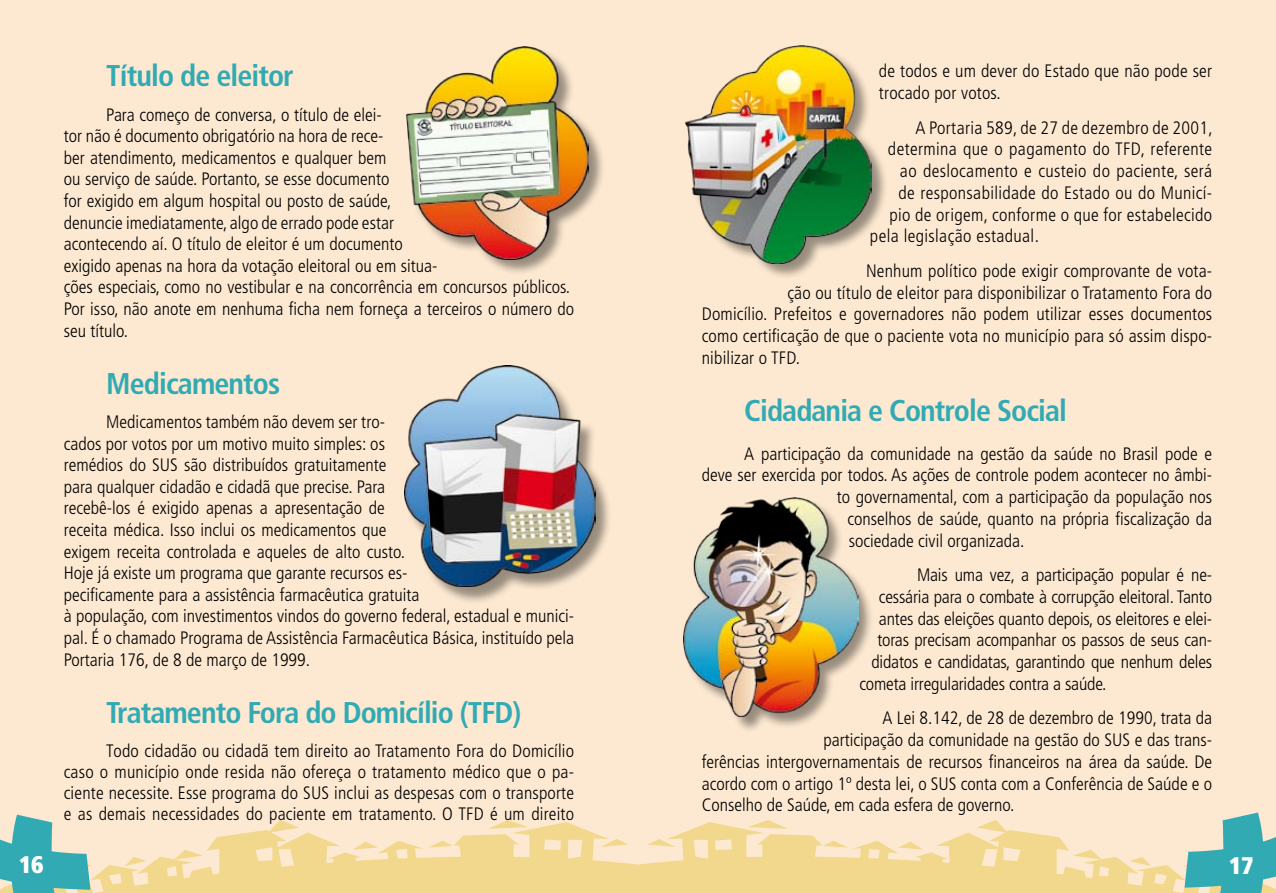
<style>
.page{position:relative;width:1276px;height:893px;background:#fff}
.page>*{position:absolute;margin:0;border:0;box-sizing:border-box;transform-origin:0 0}
.t1{font:condensed 30px "Frutiger 67 Bold";letter-spacing:-.03em;color:#32aab3}
.t2{font:900 condensed 24px "Frutiger 87 Extra";color:#fff}
.t3{font:condensed 18px/21.6px "Frutiger 47 Light";color:#000}
.t4{font:condensed 18px "Frutiger 47 Light";letter-spacing:.02em;color:#000}
</style>
<div class="page">
<div style="left:0;top:0;width:1276px;height:820px;background:#fde9d1"></div>
<div style="left:406px;top:47px;width:206px;height:235px;background:#000;opacity:.4"></div>
<img style="left:406px;top:47px;width:183px;height:213px">
<div style="left:405px;top:367px;width:214px;height:244px;background:#000;opacity:.4"></div>
<img style="left:404px;top:365px;width:191px;height:222px">
<div style="left:684px;top:498px;width:196px;height:242px;background:#000;opacity:.4"></div>
<img style="left:684px;top:497px;width:174px;height:220px">
<div style="left:686px;top:46px;width:209px;height:240px;background:#000;opacity:.4"></div>
<img style="left:685px;top:45px;width:187px;height:219px">
<svg style="left:90px;top:820px;width:548px;height:73px;background:#f6dea8"></svg>
<svg style="left:638px;top:820px;width:546px;height:73px;background:#f6dea8"></svg>
<svg style="left:1184px;top:812px;width:92px;height:81px;background:#78bfbb"></svg>
<svg style="left:0;top:815px;width:90px;height:78px;background:#74bebb"></svg>
<h1 class="t1" style="left:106px;top:58px;width:189px">Título de eleitor</h1>
<p class="t3" style="left:64px;top:104px;width:512px;text-indent:43px">Para começo de conversa, o título de elei-<br>tor não é documento obrigatório na hora de rece-<br>ber atendimento, medicamentos e qualquer bem<br>ou serviço de saúde. Portanto, se esse documento<br>for exigido em algum hospital ou posto de saúde,<br>denuncie imediatamente, algo de errado pode estar<br>acontecendo aí. O título de eleitor é um documento<br>exigido apenas na hora da votação eleitoral ou em situa-<br>ções especiais, como no vestibular e na concorrência em concursos públicos.<br>Por isso, não anote em nenhuma ficha nem forneça a terceiros o número do seu título.</p>
<h1 class="t1" style="left:106px;top:365px;width:176px">Medicamentos</h1>
<p class="t3" style="left:64px;top:411px;width:512px;text-indent:43px">Medicamentos também não devem ser tro-<br>cados por votos por um motivo muito simples: os<br>remédios do SUS são distribuídos gratuitamente<br>para qualquer cidadão e cidadã que precise. Para<br>recebê-los é exigido apenas a apresentação de<br>receita médica. Isso inclui os medicamentos que<br>exigem receita controlada e aqueles de alto custo.<br>Hoje já existe um programa que garante recursos es-<br>pecificamente para a assistência farmacêutica gratuita<br>à população, com investimentos vindos do governo federal, estadual e munici&shy;pal. É o chamado Programa de Assistência Farmacêutica Básica, instituído pela Portaria 176, de 8 de março de 1999.</p>
<h1 class="t1" style="left:106px;top:694px;width:416px">Tratamento Fora do Domicílio (TFD)</h1>
<p class="t3" style="left:64px;top:741px;width:512px;line-height:21px;text-align:justify;text-indent:43px">Todo cidadão ou cidadã tem direito ao Tratamento Fora do Domicílio caso o município onde resida não ofereça o tratamento médico que o pa&shy;ciente necessite. Esse programa do SUS inclui as despesas com o transporte e as demais necessidades do paciente em tratamento. O TFD é um direito</p>
<p class="t3" style="left:879px;top:60px;width:335px">de todos e um dever do Estado que não pode ser trocado por votos.</p>
<p class="t4" style="left:915px;top:117px;width:299px">A Portaria 589, de 27 de dezembro de 2001,</p>
<p class="t4" style="left:888px;top:139px;width:326px">determina que o pagamento do TFD, referente</p>
<p class="t4" style="left:900px;top:161px;width:314px">ao deslocamento e custeio do paciente, será</p>
<p class="t4" style="left:898px;top:182px;width:315px">de responsabilidade do Estado ou do Municí-</p>
<p class="t4" style="left:889px;top:204px;width:324px">pio de origem, conforme o que for estabelecido</p>
<p class="t4" style="left:870px;top:226px;width:170px">pela legislação estadual.</p>
<p class="t3" style="left:866px;top:260px;width:348px">Nenhum político pode exigir comprovante de vota-</p>
<p class="t3" style="left:787px;top:282px;width:426px">ção ou título de eleitor para disponibilizar o Tratamento Fora do</p>
<p class="t3" style="left:702px;top:303px;width:512px">Domicílio. Prefeitos e governadores não podem utilizar esses documentos</p>
<p class="t3" style="left:702px;top:325px;width:512px">como certificação de que o paciente vota no município para só assim dispo-</p>
<p class="t3" style="left:702px;top:347px;width:100px">nibilizar o TFD.</p>
<h1 class="t1" style="left:744px;top:393px;width:324px">Cidadania e Controle Social</h1>
<p class="t3" style="left:744px;top:443px;width:469px">A participação da comunidade na gestão da saúde no Brasil pode e</p>
<p class="t3" style="left:702px;top:465px;width:512px">deve ser exercida por todos. As ações de controle podem acontecer no âmbi-</p>
<p class="t3" style="left:837px;top:486px;width:377px">to governamental, com a participação da população nos</p>
<p class="t3" style="left:847px;top:508px;width:366px">conselhos de saúde, quanto na própria fiscalização da</p>
<p class="t3" style="left:849px;top:530px;width:177px">sociedade civil organizada.</p>
<p class="t3" style="left:917px;top:564px;width:297px">Mais uma vez, a participação popular é ne-</p>
<p class="t3" style="left:879px;top:586px;width:335px">cessária para o combate à corrupção eleitoral. Tanto</p>
<p class="t3" style="left:879px;top:608px;width:335px">antes das eleições quanto depois, os eleitores e elei-</p>
<p class="t3" style="left:877px;top:630px;width:336px">toras precisam acompanhar os passos de seus can-</p>
<p class="t3" style="left:871px;top:651px;width:342px">didatos e candidatas, garantindo que nenhum deles</p>
<p class="t3" style="left:859px;top:673px;width:248px">cometa irregularidades contra a saúde.</p>
<p class="t3" style="left:882px;top:708px;width:331px">A Lei 8.142, de 28 de dezembro de 1990, trata da</p>
<p class="t3" style="left:823px;top:729px;width:390px">participação da comunidade na gestão do SUS e das trans-</p>
<p class="t3" style="left:702px;top:751px;width:512px">ferências intergovernamentais de recursos financeiros na área da saúde. De</p>
<p class="t3" style="left:702px;top:773px;width:512px">acordo com o artigo 1º desta lei, o SUS conta com a Conferência de Saúde e o</p>
<p class="t3" style="left:702px;top:794px;width:314px">Conselho de Saúde, em cada esfera de governo.</p>
<h2 class="t2" style="left:19px;top:850px;width:26px">16</h2>
<h2 class="t2" style="left:1229px;top:851px;width:26px">17</h2>
</div>
